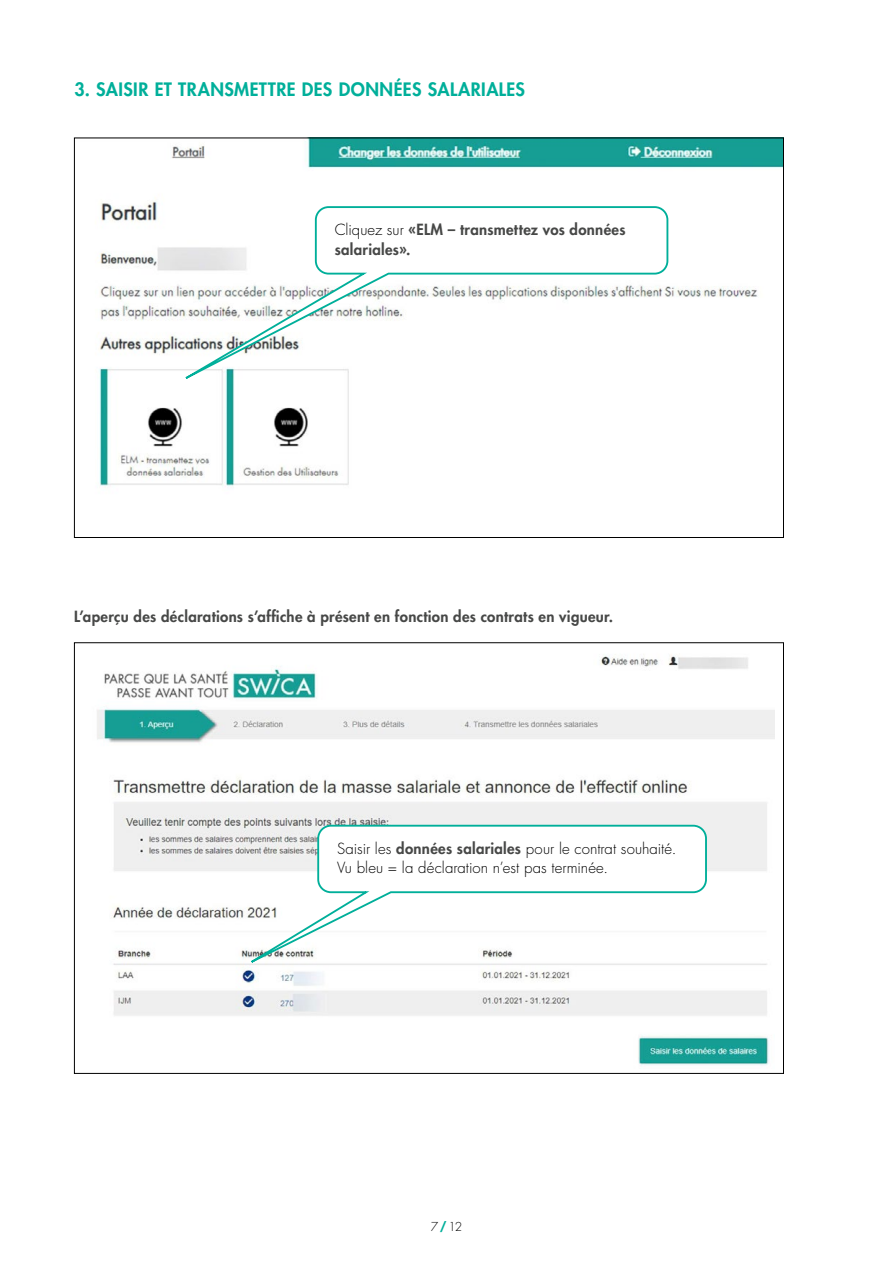
<style>
.page{position:relative;width:893px;height:1263px;background:#fff}
.page>*{position:absolute;margin:0;border:0;box-sizing:border-box;transform-origin:0 0}
.t1{font:800 18px "Futura Std";letter-spacing:.025em;color:#00af9a}
.t2{font:800 15px/19.5px "Futura Std";letter-spacing:.02em;color:#474847}
.t3{font:300 15px/19.5px "Futura Std";letter-spacing:.01em;color:#000}
.t4{font:300 12px "Futura Std";color:#000}
.s1{font-weight:300;color:#000}
.s2{font-weight:800;color:#474847}
.s3{font-weight:700;color:#00af9a}
</style>
<div class="page">
<img style="left:97px;top:654px;width:677px;height:412px">
<img style="left:99px;top:140px;width:683px;height:348px">
<svg style="left:127px;top:205px;width:542px;height:206px"></svg>
<svg style="left:212px;top:824px;width:496px;height:160px"></svg>
<p class="t1" style="left:74px;top:78px;width:452px">3. SAISIR ET TRANSMETTRE DES DONNÉES SALARIALES</p>
<p class="t2" style="left:335px;top:220px;width:292px"><span class="s1">Cliquez sur</span> «ELM – transmettez vos données salariales».</p>
<p class="t2" style="left:74px;top:606px;width:541px">L’aperçu des déclarations s’affiche à présent en fonction des contrats en vigueur.</p>
<p class="t3" style="left:337px;top:839px;width:341px">Saisir les <span class="s2">données salariales</span> pour le contrat souhaité.<br>Vu bleu = la déclaration n’est pas terminée.</p>
<p class="t4" style="left:431px;top:1219px;width:33px">7<span class="s3">/</span>12</p>
</div>
